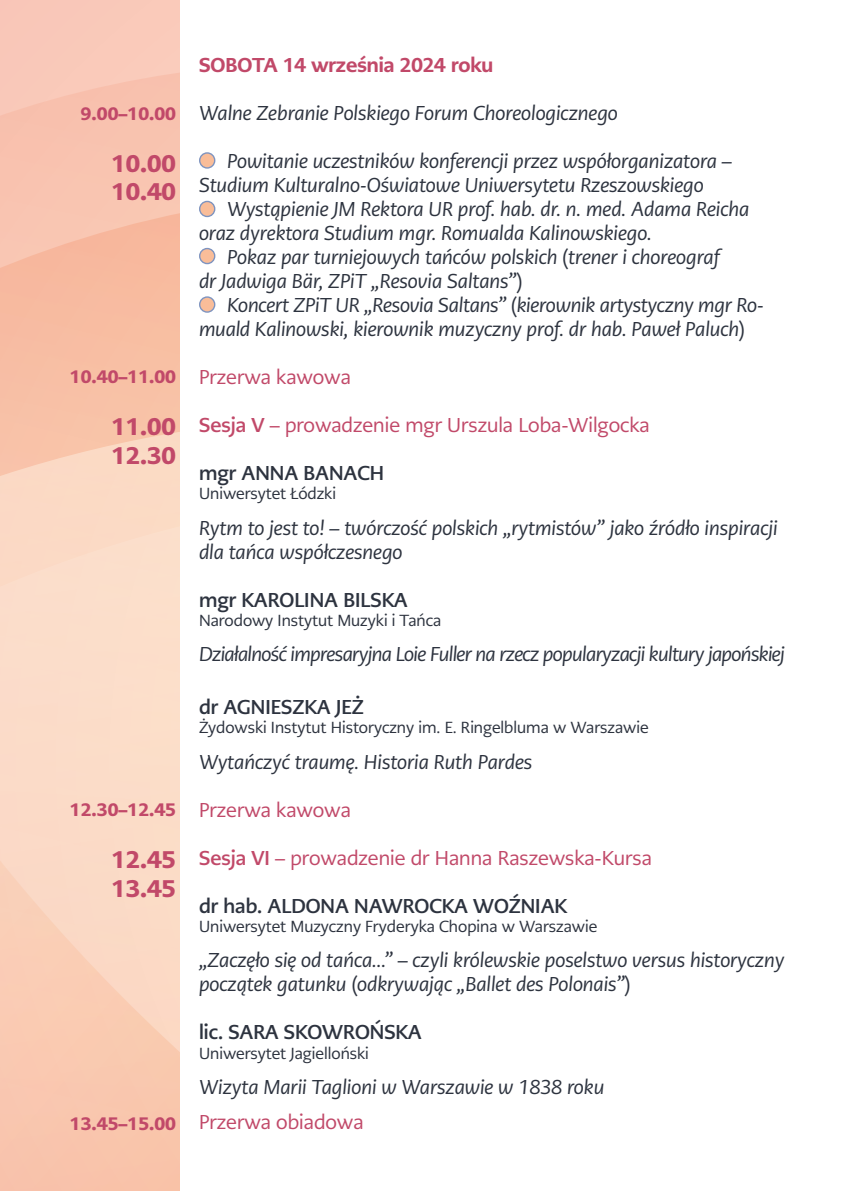
<style>
.page{position:relative;width:842px;height:1191px;background:#fff}
.page>*{position:absolute;margin:0;border:0;box-sizing:border-box;transform-origin:0 0}
.t1{font:900 24px "PMN Caecilia Sans Text";color:#c14969}
.Tytuł{font:italic 20px/24px "PMN Caecilia Sans Head";color:#2d333f}
.t2{font:20px "PMN Caecilia Sans Head";color:#c14969}
.Nazwisko{font:700 20px "PMN Caecilia Sans Head";color:#2d333f}
.Tytuł-2{font:italic 20px "PMN Caecilia Sans Head";letter-spacing:-.03em;color:#2d333f}
.t3{font:800 20px "PMN Caecilia Sans Head";color:#c14969}
.t4{font:900 18px "PMN Caecilia Sans Text";color:#c14969}
.Afiliacja{font:16px "PMN Caecilia Sans Head";color:#2d333f}
.s1{font-style:normal}
.s2{font-weight:700}
</style>
<div class="page">
<div style="left:0;top:0;width:180px;height:1191px;background:#f9c7b9"></div>
<svg style="left:0;top:73px;width:180px;height:91px"></svg>
<svg style="left:0;top:213px;width:180px;height:133px"></svg>
<svg style="left:0;top:346px;width:180px;height:845px"></svg>
<div style="left:200px;top:153px;width:15px;height:15px;background:#f9bd99;border-radius:50%"></div>
<div style="left:199px;top:152px;width:16px;height:17px;border:1px solid #7e94c0;border-radius:50%"></div>
<div style="left:200px;top:201px;width:15px;height:15px;background:#f9bd99;border-radius:50%"></div>
<div style="left:199px;top:201px;width:16px;height:16px;border:1px solid #7e94c0;border-radius:50%"></div>
<div style="left:200px;top:248px;width:15px;height:15px;background:#f9bd99;border-radius:50%"></div>
<div style="left:199px;top:248px;width:16px;height:16px;border:1px solid #7e94c0;border-radius:50%"></div>
<div style="left:200px;top:297px;width:15px;height:15px;background:#f9bd99;border-radius:50%"></div>
<div style="left:199px;top:296px;width:16px;height:17px;border:1px solid #7e94c0;border-radius:50%"></div>
<p class="t4" style="left:81px;top:101px;width:97px">9.00–10.00</p>
<p class="t1" style="left:111px;top:147px;width:66px">10.00</p>
<p class="t1" style="left:111px;top:176px;width:66px">10.40</p>
<p class="t4" style="left:70px;top:364px;width:108px">10.40–11.00</p>
<p class="t1" style="left:111px;top:410px;width:66px">11.00</p>
<p class="t1" style="left:111px;top:439px;width:66px">12.30</p>
<p class="t4" style="left:70px;top:798px;width:108px">12.30–12.45</p>
<p class="t1" style="left:111px;top:843px;width:66px">12.45</p>
<p class="t1" style="left:111px;top:872px;width:66px">13.45</p>
<p class="t4" style="left:70px;top:1111px;width:108px">13.45–15.00</p>
<p class="t3" style="left:199px;top:52px;width:296px">SOBOTA 14 września 2024 roku</p>
<p class="Tytuł" style="left:199px;top:101px;width:420px">Walne Zebranie Polskiego Forum Choreologicznego</p>
<p class="Tytuł" style="left:227px;top:149px;width:506px">Powitanie uczestników konferencji przez współorganizatora –</p>
<p class="Tytuł" style="left:199px;top:173px;width:506px">Studium Kulturalno-Oświatowe Uniwersytetu Rzeszowskiego</p>
<p class="Tytuł" style="left:227px;top:197px;width:524px">Wystąpienie JM Rektora UR prof. hab. dr. n. med. Adama Reicha</p>
<p class="Tytuł" style="left:199px;top:221px;width:454px">oraz dyrektora Studium mgr. Romualda Kalinowskiego.</p>
<p class="Tytuł" style="left:227px;top:245px;width:494px">Pokaz par turniejowych tańców polskich <span class="s1">(</span>trener i choreograf</p>
<p class="Tytuł" style="left:199px;top:269px;width:325px">dr Jadwiga Bär, ZPiT „Resovia Saltans”<span class="s1">)</span></p>
<p class="Tytuł" style="left:199px;top:293px;width:566px;text-indent:28px">Koncert ZPiT UR „Resovia Saltans” <span class="s1">(</span>kierownik artystyczny mgr Ro&shy;muald Kalinowski, kierownik muzyczny prof. dr hab. Paweł Paluch<span class="s1">)</span></p>
<p class="t2" style="left:199px;top:364px;width:153px">Przerwa kawowa</p>
<p class="t2" style="left:199px;top:412px;width:452px"><span class="s2">Sesja V</span> – prowadzenie mgr Urszula Loba-Wilgocka</p>
<p class="Nazwisko" style="left:199px;top:460px;width:187px">mgr ANNA BANACH</p>
<p class="Afiliacja" style="left:199px;top:483px;width:139px">Uniwersytet Łódzki</p>
<p class="Tytuł" style="left:199px;top:516px;width:580px">Rytm to jest to! – twórczość polskich „rytmistów” jako źródło inspiracji dla tańca współczesnego</p>
<p class="Nazwisko" style="left:199px;top:586px;width:210px">mgr KAROLINA BILSKA</p>
<p class="Afiliacja" style="left:199px;top:610px;width:244px">Narodowy Instytut Muzyki i Tańca</p>
<p class="Tytuł-2" style="left:199px;top:642px;width:587px">Działalność impresaryjna Loie Fuller na rzecz popularyzacji kultury japońskiej</p>
<p class="Nazwisko" style="left:199px;top:694px;width:166px">dr AGNIESZKA JEŻ</p>
<p class="Afiliacja" style="left:199px;top:717px;width:451px">Żydowski Instytut Historyczny im. E. Ringelbluma w Warszawie</p>
<p class="Tytuł" style="left:199px;top:750px;width:335px">Wytańczyć traumę. Historia Ruth Pardes</p>
<p class="t2" style="left:199px;top:797px;width:153px">Przerwa kawowa</p>
<p class="t2" style="left:199px;top:845px;width:454px"><span class="s2">Sesja VI</span> – prowadzenie dr Hanna Raszewska-Kursa</p>
<p class="Nazwisko" style="left:199px;top:892px;width:370px">dr hab. ALDONA NAWROCKA WOŹNIAK</p>
<p class="Afiliacja" style="left:199px;top:916px;width:400px">Uniwersytet Muzyczny Fryderyka Chopina w Warszawie</p>
<p class="Tytuł" style="left:199px;top:948px;width:587px">„Zaczęło się od tańca...” – czyli królewskie poselstwo versus historyczny początek gatunku <span class="s1">(</span>odkrywając „Ballet des Polonais”<span class="s1">)</span></p>
<p class="Nazwisko" style="left:199px;top:1019px;width:224px">lic. SARA SKOWROŃSKA</p>
<p class="Afiliacja" style="left:199px;top:1042px;width:171px">Uniwersytet Jagielloński</p>
<p class="Tytuł" style="left:199px;top:1075px;width:407px">Wizyta Marii Taglioni w Warszawie w 1838 roku</p>
<p class="t2" style="left:199px;top:1109px;width:166px">Przerwa obiadowa</p>
</div>
